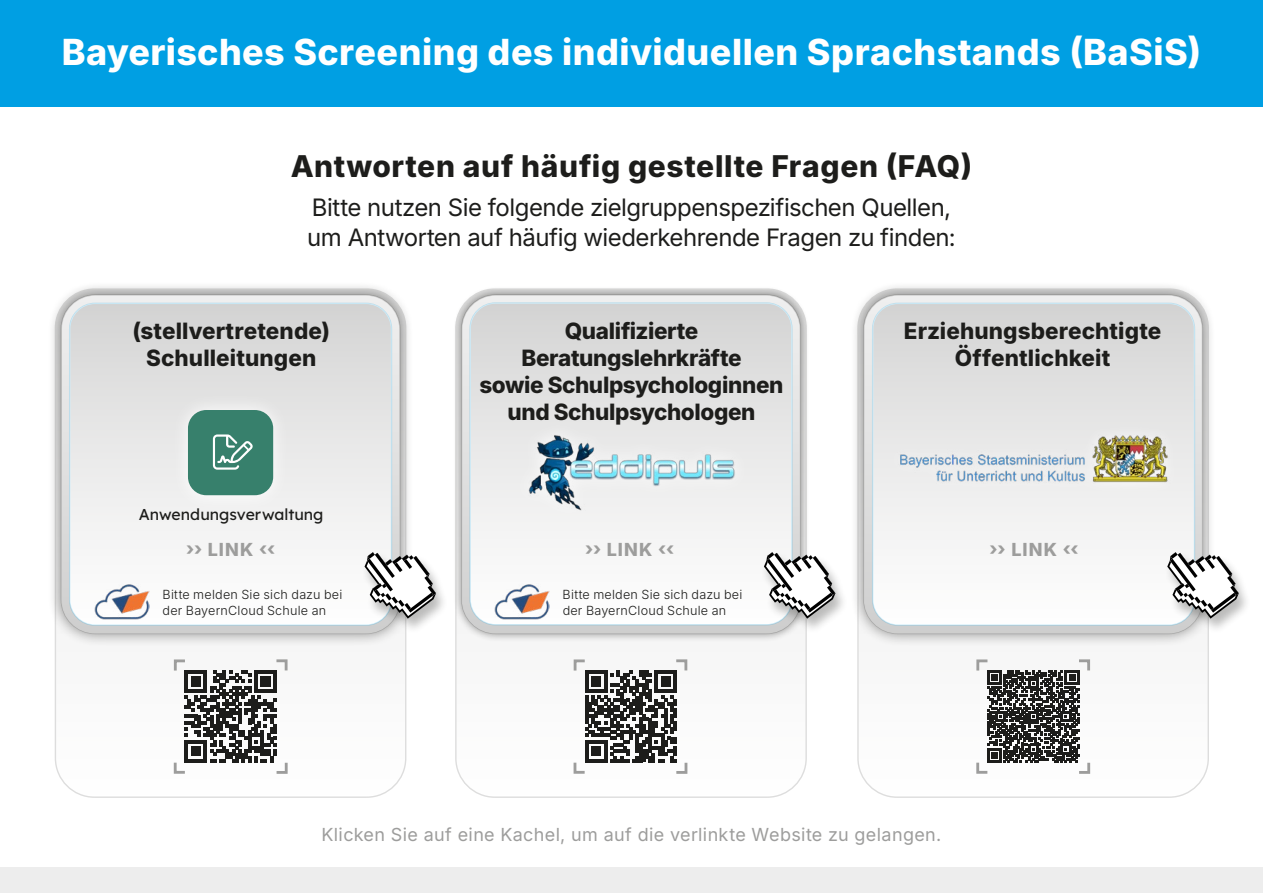
<style>
.page{position:relative;width:1263px;height:893px;background:#fff}
.page>*{position:absolute;margin:0;border:0;box-sizing:border-box;transform-origin:0 0}
.t1{font:800 36px "Inter";letter-spacing:.01em;color:#fff}
.t2{font:800 30px "Inter";letter-spacing:.02em;color:#1d1d1b}
.t3{font:24px/30px "Inter";letter-spacing:-.02em;color:#1d1d1b}
.t4{font:800 22.5px/27px "Inter";letter-spacing:-.01em;color:#1d1d1b;text-align:center}
.t5{font:18px "Inter";letter-spacing:.02em;color:#9d9d9c}
.t6{font:800 18px "Inter";letter-spacing:.065em;color:#9d9d9c}
.t7{font:15.75px "Lexend";color:#1d1d1b}
.t8{font:300 12.6px/15.8px "Inter";letter-spacing:.015em;color:#1d1d1b}
</style>
<div class="page">
<div style="left:0;top:0;width:1263px;height:106px;background:#009fe3"></div>
<div style="left:55px;top:289px;width:351px;height:508px;background:#fbfbfb;border-radius:39px"></div>
<div style="left:456px;top:289px;width:350px;height:508px;background:#fafafa;border-radius:39px"></div>
<div style="left:858px;top:289px;width:350px;height:508px;background:#fbfbfb;border-radius:39px"></div>
<div style="left:48px;top:281px;width:366px;height:366px;background:#1d1d1b;opacity:.5"></div>
<div style="left:61px;top:295px;width:339px;height:338px;background:linear-gradient(to bottom,#efefef,#d0d0d0);border-radius:34px"></div>
<div style="left:453px;top:286px;width:356px;height:357px;background:#1d1d1b;opacity:.5"></div>
<svg style="left:462px;top:295px;width:338px;height:338px"></svg>
<div style="left:850px;top:281px;width:366px;height:366px;background:#1d1d1b;opacity:.5"></div>
<div style="left:864px;top:295px;width:338px;height:338px;background:linear-gradient(to bottom,#eff0f0,#d0d0d0);border-radius:34px"></div>
<div style="left:470px;top:303px;width:322px;height:322px;background:linear-gradient(to bottom,#d5d5d5,#fff);border-radius:26px"></div>
<div style="left:469px;top:302px;width:324px;height:323px;border:1px solid #009fe3;border-radius:26px"></div>
<div style="left:873px;top:303px;width:321px;height:322px;background:linear-gradient(to bottom,#d5d5d4,#fff);border-radius:26px"></div>
<div style="left:872px;top:303px;width:323px;height:323px;border:1px solid #009fe3;border-radius:26px"></div>
<div style="left:70px;top:303px;width:321px;height:322px;background:linear-gradient(to bottom,#d5d5d5,#fff);border-radius:26px"></div>
<div style="left:69px;top:303px;width:323px;height:323px;border:1px solid #009fe3;border-radius:26px"></div>
<div style="left:887px;top:424px;width:292px;height:70px;background:#ebebeb"></div>
<img style="left:900px;top:435px;width:268px;height:47px">
<div style="left:514px;top:420px;width:236px;height:104px;background:#ececec"></div>
<img style="left:529px;top:435px;width:206px;height:76px">
<div style="left:171px;top:393px;width:119px;height:119px;background:#ededed"></div>
<div style="left:188px;top:410px;width:85px;height:85px;background:#37806c;border-radius:18px"></div>
<svg style="left:213px;top:434px;width:40px;height:36px"></svg>
<div style="left:361px;top:552px;width:88px;height:82px;background:#1d1d1b;opacity:.3"></div>
<svg style="left:364px;top:552px;width:72px;height:67px"></svg>
<div style="left:760px;top:552px;width:88px;height:82px;background:#1d1d1b;opacity:.3"></div>
<svg style="left:764px;top:552px;width:71px;height:67px"></svg>
<div style="left:1164px;top:552px;width:87px;height:82px;background:#1d1d1b;opacity:.3"></div>
<svg style="left:1167px;top:552px;width:72px;height:67px"></svg>
<svg style="left:173px;top:659px;width:115px;height:115px"></svg>
<svg style="left:573px;top:659px;width:115px;height:115px"></svg>
<svg style="left:976px;top:659px;width:115px;height:115px"></svg>
<div style="left:0;top:867px;width:1263px;height:26px;background:#ededed"></div>
<img style="left:95px;top:583px;width:54px;height:36px">
<img style="left:495px;top:583px;width:54px;height:36px">
<h1 class="t1" style="left:62px;top:25px;width:1141px">Bayerisches Screening des individuellen Sprachstands (BaSiS)</h1>
<h2 class="t2" style="left:291px;top:144px;width:683px">Antworten auf häufig gestellte Fragen (FAQ)</h2>
<p class="t3" style="left:307px;top:191px;width:650px">Bitte nutzen Sie folgende zielgruppenspezifischen Quellen, um Antworten auf häufig wiederkehrende Fragen zu finden:</p>
<p class="t4" style="left:133px;top:317px;width:199px">(stellvertretende)<br>Schulleitungen</p>
<p class="t4" style="left:479px;top:317px;width:305px">Qualifizierte<br>Beratungslehrkräfte<br>sowie Schulpsychologinnen und Schulpsychologen</p>
<p class="t4" style="left:904px;top:317px;width:259px">Erziehungsberechtigte<br>Öffentlichkeit</p>
<p class="t7" style="left:139px;top:503px;width:186px">Anwendungsverwaltung</p>
<p class="t6" style="left:186px;top:536px;width:91px">›› LINK ‹‹</p>
<p class="t6" style="left:585px;top:536px;width:91px">›› LINK ‹‹</p>
<p class="t6" style="left:989px;top:536px;width:91px">›› LINK ‹‹</p>
<p class="t8" style="left:163px;top:586px;width:181px">Bitte melden Sie sich dazu bei der BayernCloud Schule an</p>
<p class="t8" style="left:563px;top:586px;width:181px">Bitte melden Sie sich dazu bei der BayernCloud Schule an</p>
<p class="t5" style="left:321px;top:821px;width:621px">Klicken Sie auf eine Kachel, um auf die verlinkte Website zu gelangen.</p>
</div>
